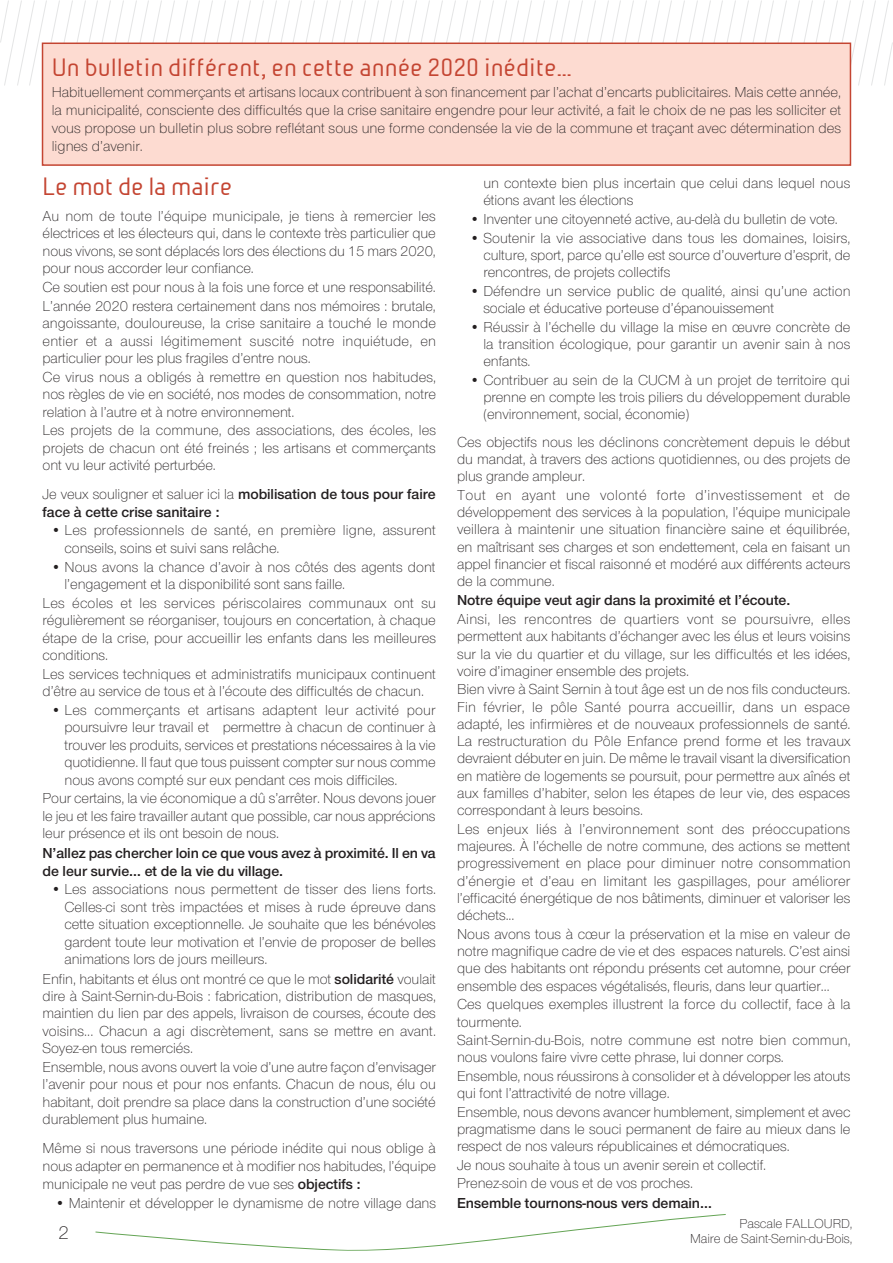
<style>
.page{position:relative;width:893px;height:1263px;background:#fff}
.page>*{position:absolute;margin:0;border:0;box-sizing:border-box;transform-origin:0 0}
.t1{font:24px "Beta Sans Norm";color:#c44532}
.t2{font:300 19.5px "Nimbus Sans Novus T";color:#231f20}
.t3{font:300 15px/17.7px "Nimbus Sans Novus T";letter-spacing:-.005em;color:#231f20}
.t4{font:600 15px/18.1px "Nimbus Sans Novus T";letter-spacing:-.005em;color:#231f20}
.t5{font:300 15px "Nimbus Sans Novus T";letter-spacing:.015em;color:#231f20}
.t6{font:300 13.5px/14.7px "Nimbus Sans Novus T";letter-spacing:-.005em;color:#231f20;text-align:right}
.s1{font-weight:300}
.s2{font-weight:600}
</style>
<div class="page">
<svg style="left:0;top:0;width:893px;height:85px"></svg>
<svg style="left:95px;top:1214px;width:631px;height:37px"></svg>
<div style="left:43px;top:43px;width:807px;height:122px;background:#fddbd1"></div>
<div style="left:42px;top:43px;width:809px;height:123px;border:2px solid #c44532"></div>
<h1 class="t1" style="left:52px;top:54px;width:522px">Un bulletin différent, en cette année 2020 inédite…</h1>
<p class="t3" style="left:52px;top:82px;width:791px;text-align:justify">Habituellement commerçants et artisans locaux contribuent à son financement par l’achat d’encarts publicitaires. Mais cette année, la municipalité, consciente des difficultés que la crise sanitaire engendre pour leur activité, a fait le choix de ne pas les solliciter et vous propose un bulletin plus sobre reflétant sous une forme condensée la vie de la commune et traçant avec détermination des lignes d’avenir.</p>
<h1 class="t1" style="left:43px;top:172px;width:191px">Le mot de la maire</h1>
<p class="t3" style="left:43px;top:207px;width:395px">Au nom de toute l’équipe municipale, je tiens à remercier les électrices et les électeurs qui, dans le contexte très particulier que nous vivons, se sont déplacés lors des élections du 15 mars 2020, pour nous accorder leur confiance.<br>Ce soutien est pour nous à la fois une force et une responsabilité.<br>L’année 2020 restera certainement dans nos mémoires : brutale, angoissante, douloureuse, la crise sanitaire a touché le monde entier et a aussi légitimement suscité notre inquiétude, en particulier pour les plus fragiles d’entre nous.<br>Ce virus nous a obligés à remettre en question nos habitudes, nos règles de vie en société, nos modes de consommation, notre relation à l’autre et à notre environnement.<br>Les projets de la commune, des associations, des écoles, les projets de chacun ont été freinés ; les artisans et commerçants ont vu leur activité perturbée.</p>
<p class="t4" style="left:43px;top:484px;width:395px"><span class="s1">Je veux souligner et saluer ici la</span> mobilisation de tous pour faire face à cette crise sanitaire :</p>
<p class="t3" style="left:64px;top:521px;width:373px;text-indent:-13px">• Les professionnels de santé, en première ligne, assurent conseils, soins et suivi sans relâche.</p>
<p class="t3" style="left:51px;top:557px;width:386px">• Nous avons la chance d’avoir à nos côtés des agents dont</p>
<p class="t3" style="left:64px;top:575px;width:282px">l’engagement et la disponibilité sont sans faille.</p>
<p class="t5" style="left:43px;top:594px;width:395px">Les écoles et les services périscolaires communaux ont su</p>
<p class="t3" style="left:43px;top:611px;width:395px">régulièrement se réorganiser, toujours en concertation, à chaque</p>
<p class="t3" style="left:43px;top:628px;width:395px">étape de la crise, pour accueillir les enfants dans les meilleures</p>
<p class="t3" style="left:43px;top:646px;width:67px">conditions.</p>
<p class="t3" style="left:43px;top:665px;width:395px">Les services techniques et administratifs municipaux continuent</p>
<p class="t3" style="left:43px;top:682px;width:383px">d’être au service de tous et à l’écoute des difficultés de chacun.</p>
<p class="t5" style="left:51px;top:701px;width:386px">• Les commerçants et artisans adaptent leur activité pour</p>
<p class="t3" style="left:64px;top:718px;width:373px">poursuivre leur travail et permettre à chacun de continuer à</p>
<p class="t3" style="left:64px;top:736px;width:373px">trouver les produits, services et prestations nécessaires à la vie</p>
<p class="t3" style="left:64px;top:753px;width:373px">quotidienne. Il faut que tous puissent compter sur nous comme</p>
<p class="t3" style="left:64px;top:770px;width:334px">nous avons compté sur eux pendant ces mois difficiles.</p>
<p class="t3" style="left:43px;top:789px;width:395px">Pour certains, la vie économique a dû s’arrêter. Nous devons jouer</p>
<p class="t3" style="left:43px;top:807px;width:395px">le jeu et les faire travailler autant que possible, car nous apprécions</p>
<p class="t3" style="left:43px;top:824px;width:238px">leur présence et ils ont besoin de nous.</p>
<p class="t4" style="left:43px;top:843px;width:395px">N’allez pas chercher loin ce que vous avez à proximité. Il en va de leur survie… et de la vie du village.</p>
<p class="t3" style="left:64px;top:880px;width:373px;text-align:justify;text-indent:-13px">• Les associations nous permettent de tisser des liens forts.<br>Celles-ci sont très impactées et mises à rude épreuve dans cette situation exceptionnelle. Je souhaite que les bénévoles gardent toute leur motivation et l’envie de proposer de belles animations lors de jours meilleurs.</p>
<p class="t3" style="left:43px;top:969px;width:395px">Enfin, habitants et élus ont montré ce que le mot <span class="s2">solidarité</span> voulait dire à Saint-Sernin-du-Bois : fabrication, distribution de masques, maintien du lien par des appels, livraison de courses, écoute des voisins... Chacun a agi discrètement, sans se mettre en avant.<br>Soyez-en tous remerciés.<br>Ensemble, nous avons ouvert la voie d’une autre façon d’envisager l’avenir pour nous et pour nos enfants. Chacun de nous, élu ou habitant, doit prendre sa place dans la construction d’une société durablement plus humaine.</p>
<p class="t3" style="left:43px;top:1139px;width:395px;text-align:justify">Même si nous traversons une période inédite qui nous oblige à nous adapter en permanence et à modifier nos habitudes, l’équipe municipale ne veut pas perdre de vue ses <span class="s2">objectifs :</span></p>
<p class="t3" style="left:55px;top:1193px;width:382px">• Maintenir et développer le dynamisme de notre village dans</p>
<p class="t3" style="left:483px;top:174px;width:369px;line-height:17.2px">un contexte bien plus incertain que celui dans lequel nous étions avant les élections</p>
<p class="t3" style="left:470px;top:210px;width:370px">• Inventer une citoyenneté active, au-delà du bulletin de vote.</p>
<p class="t3" style="left:483px;top:229px;width:369px;line-height:17.2px;text-align:justify;text-indent:-13px">• Soutenir la vie associative dans tous les domaines, loisirs, culture, sport, parce qu’elle est source d’ouverture d’esprit, de rencontres, de projets collectifs</p>
<p class="t3" style="left:483px;top:282px;width:369px;line-height:17.2px;text-indent:-13px">• Défendre un service public de qualité, ainsi qu’une action sociale et éducative porteuse d’épanouissement</p>
<p class="t3" style="left:483px;top:318px;width:369px;line-height:17.2px;text-align:justify;text-indent:-13px">• Réussir à l’échelle du village la mise en œuvre concrète de la transition écologique, pour garantir un avenir sain à nos enfants.</p>
<p class="t3" style="left:483px;top:371px;width:369px;line-height:17.2px;text-align:justify;text-indent:-13px">• Contribuer au sein de la CUCM à un projet de territoire qui prenne en compte les trois piliers du développement durable (environnement, social, économie)</p>
<p class="t3" style="left:457px;top:433px;width:395px">Ces objectifs nous les déclinons concrètement depuis le début du mandat, à travers des actions quotidiennes, ou des projets de plus grande ampleur.<br>Tout en ayant une volonté forte d’investissement et de développement des services à la population, l’équipe municipale veillera à maintenir une situation financière saine et équilibrée, en maîtrisant ses charges et son endettement, cela en faisant un appel financier et fiscal raisonné et modéré aux différents acteurs de la commune.</p>
<p class="t4" style="left:457px;top:591px;width:335px">Notre équipe veut agir dans la proximité et l’écoute.</p>
<p class="t3" style="left:457px;top:610px;width:395px">Ainsi, les rencontres de quartiers vont se poursuivre, elles permettent aux habitants d’échanger avec les élus et leurs voisins sur la vie du quartier et du village, sur les difficultés et les idées, voire d’imaginer ensemble des projets.<br>Bien vivre à Saint Sernin à tout âge est un de nos fils conducteurs.<br>Fin février, le pôle Santé pourra accueillir, dans un espace adapté, les infirmières et de nouveaux professionnels de santé.<br>La restructuration du Pôle Enfance prend forme et les travaux devraient débuter en juin. De même le travail visant la diversification en matière de logements se poursuit, pour permettre aux aînés et aux familles d’habiter, selon les étapes de leur vie, des espaces correspondant à leurs besoins.<br>Les enjeux liés à l’environnement sont des préoccupations majeures. À l’échelle de notre commune, des actions se mettent progressivement en place pour diminuer notre consommation d’énergie et d’eau en limitant les gaspillages, pour améliorer l’efficacité énergétique de nos bâtiments, diminuer et valoriser les déchets...<br>Nous avons tous à cœur la préservation et la mise en valeur de notre magnifique cadre de vie et des espaces naturels. C’est ainsi que des habitants ont répondu présents cet automne, pour créer ensemble des espaces végétalisés, fleuris, dans leur quartier… Ces quelques exemples illustrent la force du collectif, face à la tourmente.<br>Saint-Sernin-du-Bois, notre commune est notre bien commun, nous voulons faire vivre cette phrase, lui donner corps.<br>Ensemble, nous réussirons à consolider et à développer les atouts qui font l’attractivité de notre village.<br>Ensemble, nous devons avancer humblement, simplement et avec pragmatisme dans le souci permanent de faire au mieux dans le respect de nos valeurs républicaines et démocratiques.<br>Je nous souhaite à tous un avenir serein et collectif.<br>Prenez-soin de vous et de vos proches.</p>
<p class="t4" style="left:457px;top:1193px;width:256px">Ensemble tournons-nous vers demain…</p>
<p class="t6" style="left:690px;top:1216px;width:164px">Pascale FALLOURD,<br>Maire de Saint-Sernin-du-Bois,</p>
<h2 class="t2" style="left:58px;top:1221px;width:12px">2</h2>
</div>
